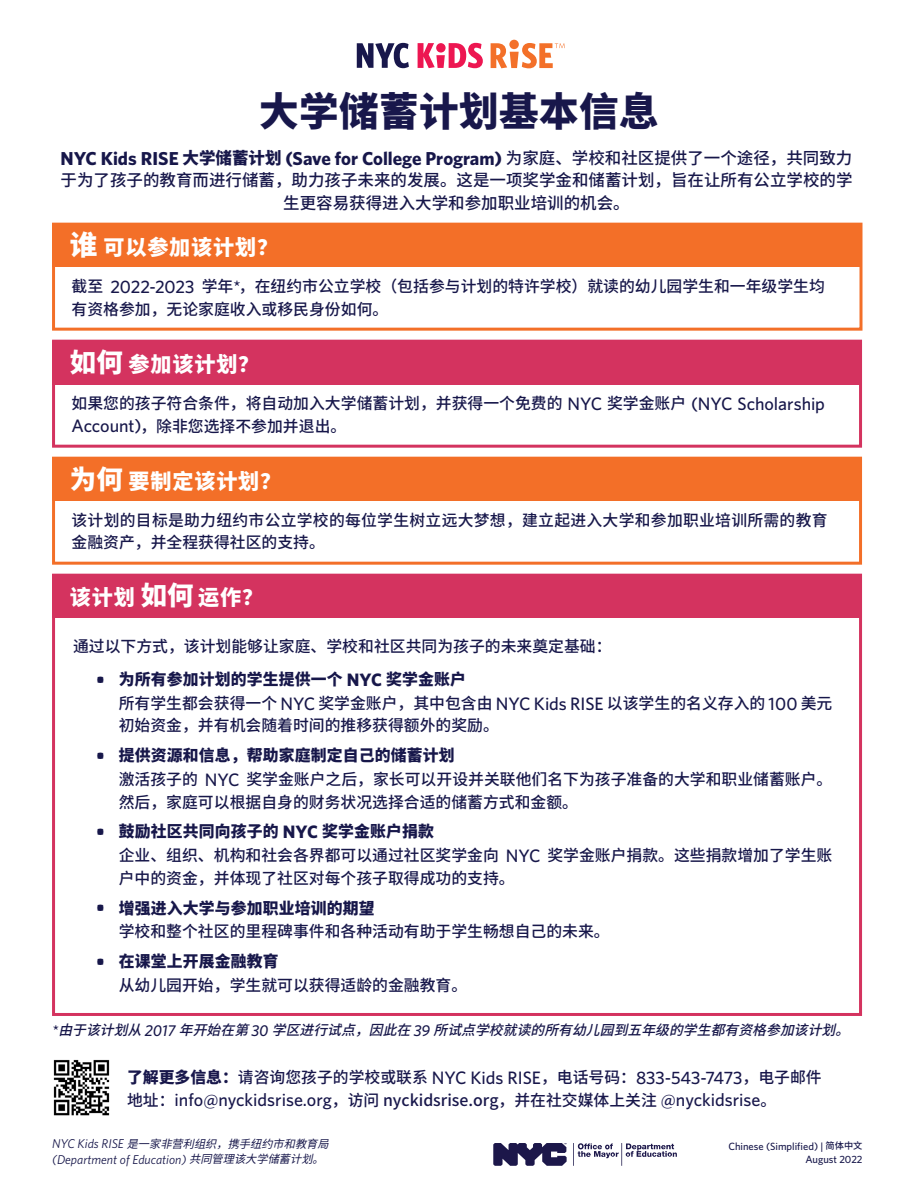
<style>
.page{position:relative;width:918px;height:1188px;background:#fff}
.page>*{position:absolute;margin:0;border:0;box-sizing:border-box;transform-origin:0 0}
.t1{font:900 39.6px "Noto Sans SC";letter-spacing:.01em;color:#18174b}
.t2{font:900 21.15px "Noto Sans SC";letter-spacing:.04em;color:#fff}
.t3{font:700 18.75px "Whitney";color:#17174a}
.t4{font:500 16.5px/22.5px "Noto Sans SC";color:#17174a;text-align:center}
.t5{font:500 15.9px/22.5px "Noto Sans SC";color:#17174a}
.t6{font:500 15.9px/22.5px "Noto Sans SC";color:#18174b}
.t7{font:900 15.9px "Noto Sans SC";letter-spacing:.01em;color:#17174a}
.t8{font:italic 500 13.8px "Noto Sans SC";color:#17174a}
.t9{font:italic 12.75px "Whitney";color:#17174a}
.t10{font:italic 11.25px "Noto Sans SC";color:#17174a}
.t11{font:500 10.5px "Whitney";color:#17174a}
.s1{font-family:"Noto Sans SC";font-weight:900;font-size:16.5px}
.s2{font-family:"Noto Sans SC";font-weight:500;font-size:16.5px}
.s3{font-size:27.75px}
.s4{font-family:"Whitney";font-size:18px}
.s5{font-size:26.4px}
.s6{font-family:"Whitney";font-weight:700;font-size:18px}
.s7{font-family:"Whitney";font-size:15.75px}
.s8{font-weight:900}
.s9{font-family:"Whitney";font-size:12.75px}
.s10{font-family:"Noto Sans SC";font-size:11.25px}
.s11{font-family:"Noto Sans SC";font-size:9.3px}
</style>
<div class="page">
<svg style="left:493px;top:1143px;width:184px;height:23px"></svg>
<img style="left:53px;top:1059px;width:57px;height:57px">
<div style="left:52px;top:223px;width:810px;height:108px;border:3px solid #f36f28"></div>
<div style="left:52px;top:223px;width:810px;height:43px;background:#f36f28"></div>
<div style="left:52px;top:457px;width:810px;height:108px;border:3px solid #f36f28"></div>
<div style="left:52px;top:457px;width:810px;height:43px;background:#f36f28"></div>
<div style="left:52px;top:340px;width:810px;height:108px;border:3px solid #d4335f"></div>
<div style="left:52px;top:341px;width:810px;height:44px;background:#d4335f"></div>
<div style="left:52px;top:574px;width:810px;height:43px;background:#d4335f"></div>
<svg style="left:418px;top:43px;width:65px;height:25px"></svg>
<svg style="left:436px;top:43px;width:10px;height:10px"></svg>
<div style="left:509px;top:40px;width:10px;height:9px;background:#f37029;border-radius:50%"></div>
<svg style="left:357px;top:43px;width:52px;height:25px"></svg>
<svg style="left:491px;top:43px;width:74px;height:25px"></svg>
<p class="t1" style="left:259px;top:89px;width:401px">大学储蓄计划基本信息</p>
<p class="t3" style="left:61px;top:146px;width:793px">NYC Kids RISE <span class="s1">大学储蓄计划</span> (Save for College Program) <span class="s2">为家庭、学校和社区提供了一个途径，共同致力</span></p>
<p class="t4" style="left:61px;top:170px;width:794px">于为了孩子的教育而进行储蓄，助力孩子未来的发展。这是一项奖学金和储蓄计划，旨在让所有公立学校的学生更容易获得进入大学和参加职业培训的机会。</p>
<p class="t2" style="left:70px;top:235px;width:210px"><span class="s3">谁</span>可以参加该计划？</p>
<p class="t5" style="left:72px;top:275px;width:755px">截至 <span class="s4">2022-2023</span> 学年<span class="s4">*</span>，在纽约市公立学校（包括参与计划的特许学校）就读的幼儿园学生和一年级学生均有资格参加，无论家庭收入或移民身份如何。</p>
<p class="t2" style="left:70px;top:352px;width:191px"><span class="s5">如何</span>参加该计划？</p>
<p class="t5" style="left:72px;top:392px;width:755px">如果您的孩子符合条件，将自动加入大学储蓄计划，并获得一个免费的 <span class="s4">NYC</span> 奖学金账户 <span class="s4">(NYC Scholarship<br>Account)</span>，除非您选择不参加并退出。</p>
<p class="t2" style="left:70px;top:470px;width:213px"><span class="s5">为何</span>要制定该计划？</p>
<p class="t5" style="left:72px;top:509px;width:758px">该计划的目标是助力纽约市公立学校的每位学生树立远大梦想，建立起进入大学和参加职业培训所需的教育金融资产，并全程获得社区的支持。</p>
<p class="t2" style="left:70px;top:585px;width:195px">该计划 <span class="s5">如何</span> 运作？</p>
<p class="t5" style="left:73px;top:635px;width:540px">通过以下方式，该计划能够让家庭、学校和社区共同为孩子的未来奠定基础：</p>
<p class="t7" style="left:96px;top:670px;width:371px"><span class="s6">•</span> 为所有参加计划的学生提供一个 <span class="s6">NYC</span> 奖学金账户</p>
<p class="t5" style="left:119px;top:692px;width:715px">所有学生都会获得一个 <span class="s4">NYC</span> 奖学金账户，其中包含由 <span class="s4">NYC Kids RISE</span> 以该学生的名义存入的 <span class="s4">100</span> 美元初始资金，并有机会随着时间的推移获得额外的奖励。</p>
<p class="t7" style="left:96px;top:746px;width:360px"><span class="s6">•</span> 提供资源和信息，帮助家庭制定自己的储蓄计划</p>
<p class="t5" style="left:119px;top:768px;width:715px">激活孩子的 <span class="s4">NYC</span> 奖学金账户之后，家长可以开设并关联他们名下为孩子准备的大学和职业储蓄账户。然后，家庭可以根据自身的财务状况选择合适的储蓄方式和金额。</p>
<p class="t7" style="left:96px;top:823px;width:339px"><span class="s6">•</span> 鼓励社区共同向孩子的 <span class="s6">NYC</span> 奖学金账户捐款</p>
<p class="t5" style="left:119px;top:845px;width:715px">企业、组织、机构和社会各界都可以通过社区奖学金向 <span class="s4">NYC</span> 奖学金账户捐款。这些捐款增加了学生账户中的资金，并体现了社区对每个孩子取得成功的支持。</p>
<p class="t7" style="left:96px;top:899px;width:280px"><span class="s6">•</span> 增强进入大学与参加职业培训的期望</p>
<p class="t5" style="left:119px;top:921px;width:493px">学校和整个社区的里程碑事件和各种活动有助于学生畅想自己的未来。</p>
<p class="t7" style="left:96px;top:953px;width:184px"><span class="s6">•</span> 在课堂上开展金融教育</p>
<p class="t5" style="left:119px;top:974px;width:350px">从幼儿园开始，学生就可以获得适龄的金融教育。</p>
<p class="t8" style="left:52px;top:1022px;width:807px"><span class="s7">*</span> 由于该计划从<span class="s7">2 0 1 7</span> 年开始在第<span class="s7">3 0</span> 学区进行试点，因此在<span class="s7">3 9</span> 所试点学校就读的所有幼儿园到五年级的学生都有资格参加该计划。</p>
<p class="t6" style="left:127px;top:1066px;width:696px"><span class="s8">了解更多信息：</span>请咨询您孩子的学校或联系 <span class="s4">NYC Kids RISE</span>，电话号码：<span class="s4">833-543-7473</span>，电子邮件地址：<span class="s4">info@nyckidsrise.org</span>，访问 nyckidsrise.org，并在社交媒体上关注 <span class="s4">@nyckidsrise</span>。</p>
<p class="t10" style="left:52px;top:1137px;width:285px"><span class="s9">N Y C K i d s R I S E</span> 是一家非营利组织，携手纽约市和教育局</p>
<p class="t9" style="left:52px;top:1151px;width:280px">(Department of Education) <span class="s10">共同管理该大学储蓄计划。</span></p>
<p class="t11" style="left:728px;top:1140px;width:136px">Chinese (Simplified) | <span class="s11">简体中文</span></p>
<p class="t11" style="left:805px;top:1152px;width:59px">August 2022</p>
</div>
